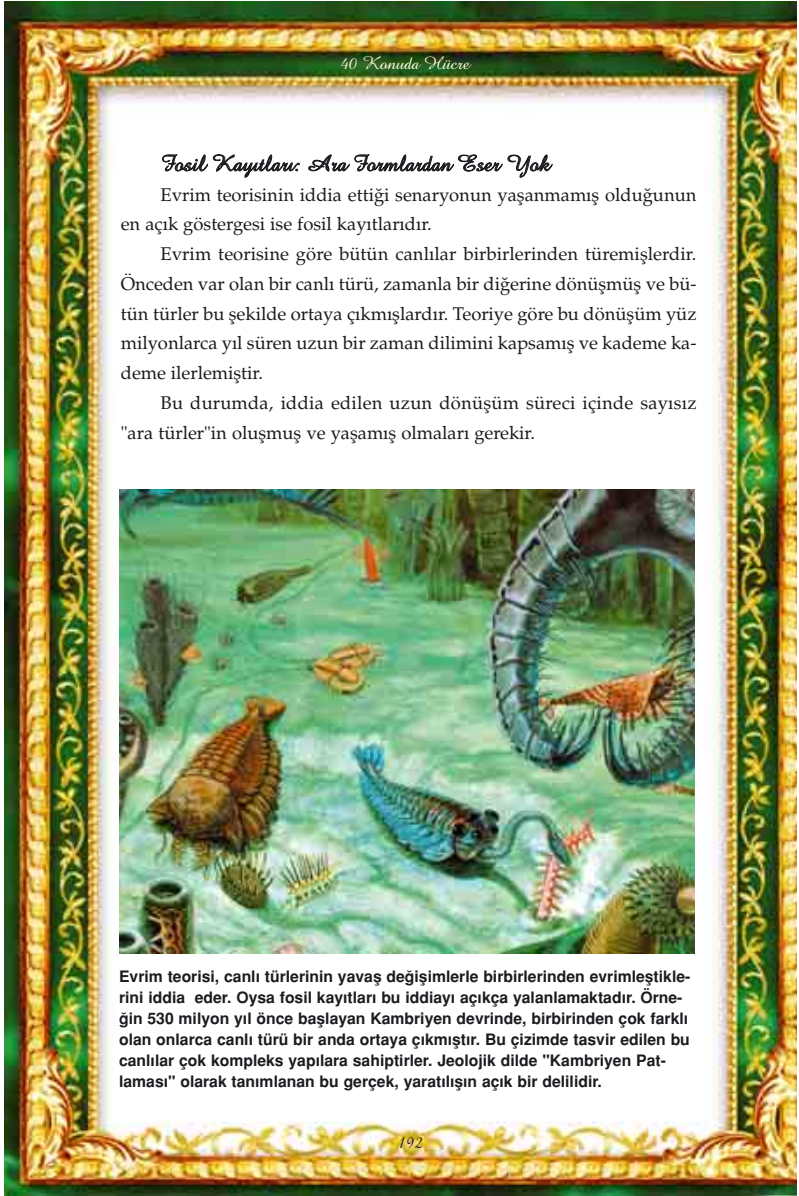
<style>
.page{position:relative;width:799px;height:1196px;background:#fff}
.page>*{position:absolute;margin:0;border:0;box-sizing:border-box;transform-origin:0 0}
.t1{font:22.75px "Amazone T";color:#1b1c20}
.t2{font:18.38px/29.8px "Palatino Turk";color:#1b1c20}
.t3{font:18.38px "Amazone T";color:#fffbda}
.t4{font:18.38px "Amazone T";color:#1b1c20}
.t5{font:15.75px/21px "Helvetica Turk B";color:#1b1c20}
</style>
<div class="page">
<img style="left:4px;top:2px;width:792px;height:1193px">
<img style="left:119px;top:490px;width:575px;height:463px">
<p class="t3" style="left:340px;top:58px;width:131px">40 Konuda Hücre</p>
<p class="t1" style="left:161px;top:156px;width:391px">Fosil Kay›tlar›: Ara Formlardan Eser Yok</p>
<p class="t2" style="left:121px;top:182px;width:577px;text-indent:40px">Evrim teorisinin iddia etti¤i senaryonun yaflanmam›fl oldu¤unun en aç›k göstergesi ise fosil kay›tlar›d›r.</p>
<p class="t2" style="left:121px;top:241px;width:577px;text-align:justify;text-indent:40px">Evrim teorisine göre bütün canl›lar birbirlerinden türemifllerdir.<br>Önceden var olan bir canl› türü, zamanla bir di¤erine dönüflmüfl ve bü&shy;tün türler bu flekilde ortaya ç›km›fllard›r. Teoriye göre bu dönüflüm yüz milyonlarca y›l süren uzun bir zaman dilimini kapsam›fl ve kademe ka&shy;deme ilerlemifltir.</p>
<p class="t2" style="left:121px;top:390px;width:577px;text-indent:40px">Bu durumda, iddia edilen uzun dönüflüm süreci içinde say›s›z "ara türler"in oluflmufl ve yaflam›fl olmalar› gerekir.</p>
<p class="t5" style="left:119px;top:967px;width:573px">Evrim teorisi, canl› türlerinin yavafl de¤iflimlerle birbirlerinden evrimlefltikle&shy;rini iddia eder. Oysa fosil kay›tlar› bu iddiay› aç›kça yalanlamaktad›r. Örne-¤in 530 milyon y›l önce bafllayan Kambriyen devrinde, birbirinden çok farkl› olan onlarca canl› türü bir anda ortaya ç›km›flt›r. Bu çizimde tasvir edilen bu canl›lar çok kompleks yap›lara sahiptirler. Jeolojik dilde "Kambriyen Pat&shy;lamas›" olarak tan›mlanan bu gerçek, yarat›l›fl›n aç›k bir delilidir.</p>
<p class="t4" style="left:398px;top:1136px;width:27px">192</p>
</div>
